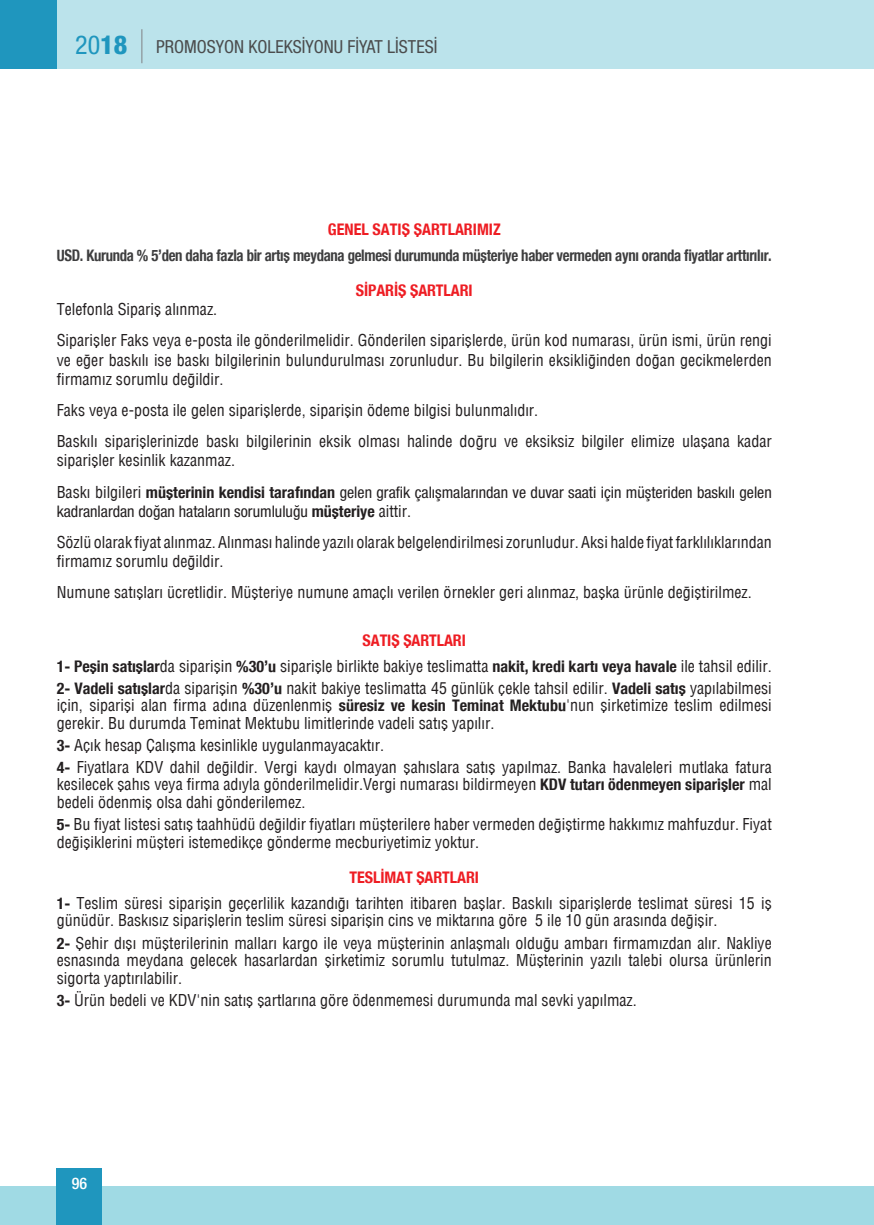
<style>
.page{position:relative;width:874px;height:1225px;background:#fff}
.page>*{position:absolute;margin:0;border:0;box-sizing:border-box;transform-origin:0 0}
.t1{font:condensed 18px "Helvetica Neue LT Pro";color:#4b4c4d}
.Gövde_Metni{font:16px/17.6px "Helvetica PCT";color:#231f20;text-align:justify}
.Gövde_Metni-2{font:condensed 16px/19.2px "Helvetica Neue LT Pro";color:#231f20}
.t2{font:16px "Helvetica BCT Italic";letter-spacing:-.02em;color:#3e3e3f;scale:.92 1}
.t3{font:16px "Helvetica BCT Italic";letter-spacing:-.005em;color:#ee1d23}
.t4{font:500 condensed 16px "Helvetica Neue LT Pro";color:#fff}
.s1{font-size:26px;color:#1f96be}
.s2{font-weight:800;font-size:26px;color:#1f96be}
.s3{font-family:"Helvetica PCT";font-stretch:normal}
.s4{font-family:"Helvetica BCT Italic";font-stretch:normal}
.s5{font-family:"Helvetica BCT Italic"}
</style>
<div class="page">
<div style="left:0;top:1186px;width:873px;height:39px;background:#a0dae4"></div>
<div style="left:0;top:0;width:873px;height:68px;background:#bbe3eb"></div>
<div style="left:0;top:0;width:57px;height:68px;background:#1f96be"></div>
<hr style="left:141px;top:29px;width:1px;height:34px;background:#808285">
<div style="left:57px;top:1168px;width:45px;height:57px;background:#1f96be"></div>
<p class="t1" style="left:75px;top:36px;width:363px"><span class="s1">20</span><span class="s2">18</span> PROMOSYON KOLEKSİYONU FİYAT LİSTESİ</p>
<p class="t3" style="left:328px;top:219px;width:174px">GENEL SATIŞ ŞARTLARIMIZ</p>
<p class="t2" style="left:57px;top:245px;width:778px">USD. Kurunda % 5'den daha fazla bir artış meydana gelmesi durumunda müşteriye haber vermeden aynı oranda fiyatlar arttırılır.</p>
<p class="t3" style="left:356px;top:280px;width:118px">SİPARİŞ ŞARTLARI</p>
<p class="Gövde_Metni" style="left:57px;top:300px;width:162px">Telefonla Sipariş alınmaz.</p>
<p class="Gövde_Metni" style="left:57px;top:331px;width:716px;line-height:19.2px">Siparişler Faks veya e-posta ile gönderilmelidir. Gönderilen siparişlerde, ürün kod numarası, ürün ismi, ürün rengi ve eğer baskılı ise baskı bilgilerinin bulundurulması zorunludur. Bu bilgilerin eksikliğinden doğan gecikmelerden firmamız sorumlu değildir.</p>
<p class="Gövde_Metni" style="left:57px;top:401px;width:483px">Faks veya e-posta ile gelen siparişlerde, siparişin ödeme bilgisi bulunmalıdır.</p>
<p class="Gövde_Metni" style="left:57px;top:432px;width:716px;line-height:19.2px">Baskılı siparişlerinizde baskı bilgilerinin eksik olması halinde doğru ve eksiksiz bilgiler elimize ulaşana kadar siparişler kesinlik kazanmaz.</p>
<p class="Gövde_Metni-2" style="left:57px;top:482px;width:716px"><span class="s3">Baskı bilgileri</span> <span class="s4">müşterinin kendisi tarafından</span> gelen grafik çalışmalarından ve duvar saati için müşteriden baskılı gelen kadranlardan doğan hataların sorumluluğu <span class="s4">müşteriye</span> <span class="s3">aittir.</span></p>
<p class="Gövde_Metni" style="left:57px;top:532px;width:716px;line-height:19.2px">Sözlü olarak fiyat alınmaz. Alınması halinde yazılı olarak belgelendirilmesi zorunludur. Aksi halde fiyat farklılıklarından firmamız sorumlu değildir.</p>
<p class="Gövde_Metni" style="left:57px;top:584px;width:696px">Numune satışları ücretlidir. Müşteriye numune amaçlı verilen örnekler geri alınmaz, başka ürünle değiştirilmez.</p>
<p class="t3" style="left:362px;top:630px;width:105px">SATIŞ ŞARTLARI</p>
<p class="Gövde_Metni" style="left:57px;top:657px;width:716px"><span class="s5">1- Peşin satışlar</span>da siparişin <span class="s5">%30'u</span> siparişle birlikte bakiye teslimatta <span class="s5">nakit, kredi kartı veya havale</span> ile tahsil edilir.</p>
<p class="Gövde_Metni" style="left:57px;top:679px;width:716px"><span class="s5">2- Vadeli satışlar</span>da siparişin <span class="s5">%30'u</span> nakit bakiye teslimatta 45 günlük çekle tahsil edilir. <span class="s5">Vadeli satış</span> yapılabilmesi için, siparişi alan firma adına düzenlenmiş <span class="s5">süresiz ve kesin Teminat Mektubu</span>'nun şirketimize teslim edilmesi gerekir. Bu durumda Teminat Mektubu limitlerinde vadeli satış yapılır.</p>
<p class="Gövde_Metni" style="left:57px;top:736px;width:329px"><span class="s5">3-</span> Açık hesap Çalışma kesinlikle uygulanmayacaktır.</p>
<p class="Gövde_Metni" style="left:57px;top:758px;width:716px"><span class="s5">4-</span> Fiyatlara KDV dahil değildir. Vergi kaydı olmayan şahıslara satış yapılmaz. Banka havaleleri mutlaka fatura kesilecek şahıs veya firma adıyla gönderilmelidir.Vergi numarası bildirmeyen <span class="s5">KDV tutarı ödenmeyen siparişler</span> mal bedeli ödenmiş olsa dahi gönderilemez.</p>
<p class="Gövde_Metni" style="left:57px;top:815px;width:716px"><span class="s5">5-</span> Bu fiyat listesi satış taahhüdü değildir fiyatları müşterilere haber vermeden değiştirme hakkımız mahfuzdur. Fiyat değişiklerini müşteri istemedikçe gönderme mecburiyetimiz yoktur.</p>
<p class="t3" style="left:349px;top:867px;width:131px">TESLİMAT ŞARTLARI</p>
<p class="Gövde_Metni" style="left:57px;top:894px;width:716px"><span class="s5">1-</span> Teslim süresi siparişin geçerlilik kazandığı tarihten itibaren başlar. Baskılı siparişlerde teslimat süresi 15 iş günüdür. Baskısız siparişlerin teslim süresi siparişin cins ve miktarına göre 5 ile 10 gün arasında değişir.</p>
<p class="Gövde_Metni" style="left:57px;top:934px;width:716px"><span class="s5">2-</span> Şehir dışı müşterilerinin malları kargo ile veya müşterinin anlaşmalı olduğu ambarı firmamızdan alır. Nakliye esnasında meydana gelecek hasarlardan şirketimiz sorumlu tutulmaz. Müşterinin yazılı talebi olursa ürünlerin sigorta yaptırılabilir.</p>
<p class="Gövde_Metni" style="left:57px;top:991px;width:581px"><span class="s5">3-</span> Ürün bedeli ve KDV'nin satış şartlarına göre ödenmemesi durumunda mal sevki yapılmaz.</p>
<p class="t4" style="left:72px;top:1173px;width:17px">96</p>
</div>
